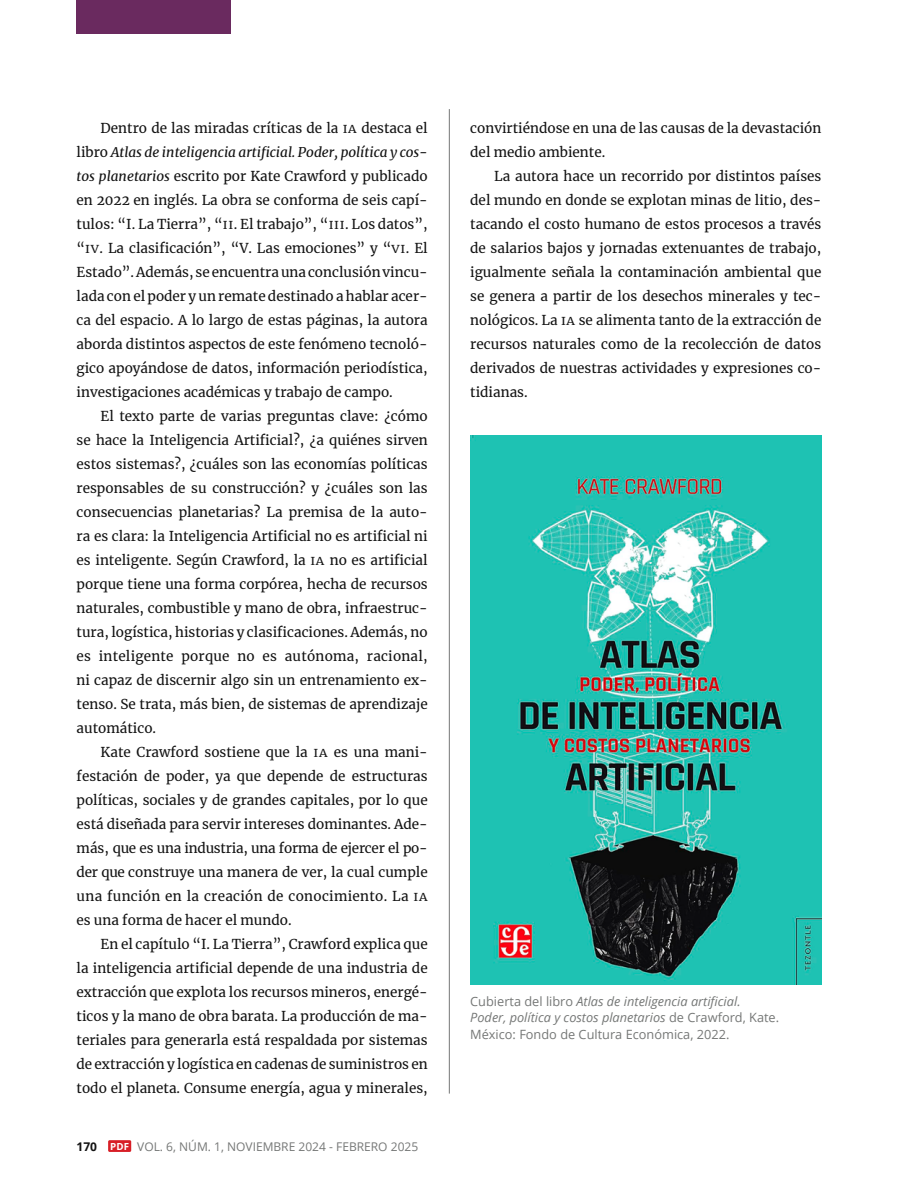
<style>
.page{position:relative;width:915px;height:1191px;background:#fff}
.page>*{position:absolute;margin:0;border:0;box-sizing:border-box;transform-origin:0 0}
.t1{font:13.5px/24px "Merriweather";color:#121212;text-align:justify}
.t2{font:12.75px/16.5px "Open Sans";color:#757776}
.t3{font:12px "Open Sans";color:#757776}
.s1{font-size:10.8px}
.s2{font-style:italic}
.s3{font-weight:700;color:#121212}
.s4{font-weight:700;font-size:9.75px;color:#fff}
</style>
<div class="page">
<div style="left:77px;top:0;width:154px;height:33px;background:#6a2a5f"></div>
<img style="left:470px;top:436px;width:351px;height:548px">
<hr style="left:449px;top:109px;width:1px;height:984px;background:#757776">
<div style="left:108px;top:1140px;width:23px;height:12px;background:#d81f27;border-radius:2px"></div>
<p class="t1" style="left:77px;top:116px;width:352px;text-indent:24px">Dentro de las miradas críticas de la <span class="s1">IA</span> destaca el libro <span class="s2">Atlas de inteligencia artificial. Poder, política y cos&shy;tos planetarios</span> escrito por Kate Crawford y publicado en 2022 en inglés. La obra se conforma de seis capí&shy;tulos: “I. La Tierra”, “<span class="s1">II</span>. El trabajo”, “<span class="s1">III</span>. Los datos”, “<span class="s1">IV</span>. La clasificación”, “V. Las emociones” y “<span class="s1">VI</span>. El Estado”. Además, se encuentra una conclusión vincu&shy;lada con el poder y un remate destinado a hablar acer&shy;ca del espacio. A lo largo de estas páginas, la autora aborda distintos aspectos de este fenómeno tecnoló&shy;gico apoyándose de datos, información periodística, investigaciones académicas y trabajo de campo.</p>
<p class="t1" style="left:77px;top:404px;width:352px;text-indent:24px">El texto parte de varias preguntas clave: ¿cómo se hace la Inteligencia Artificial?, ¿a quiénes sirven estos sistemas?, ¿cuáles son las economías políticas responsables de su construcción? y ¿cuáles son las consecuencias planetarias? La premisa de la auto&shy;ra es clara: la Inteligencia Artificial no es artificial ni es inteligente. Según Crawford, la <span class="s1">IA</span> no es artificial porque tiene una forma corpórea, hecha de recursos naturales, combustible y mano de obra, infraestruc&shy;tura, logística, historias y clasificaciones. Además, no es inteligente porque no es autónoma, racional, ni capaz de discernir algo sin un entrenamiento ex&shy;tenso. Se trata, más bien, de sistemas de aprendizaje automático.</p>
<p class="t1" style="left:77px;top:740px;width:352px;text-indent:24px">Kate Crawford sostiene que la <span class="s1">IA</span> es una mani&shy;festación de poder, ya que depende de estructuras políticas, sociales y de grandes capitales, por lo que está diseñada para servir intereses dominantes. Ade&shy;más, que es una industria, una forma de ejercer el po&shy;der que construye una manera de ver, la cual cumple una función en la creación de conocimiento. La <span class="s1">IA </span>es una forma de hacer el mundo.</p>
<p class="t1" style="left:77px;top:932px;width:352px;text-indent:24px">En el capítulo “I. La Tierra”, Crawford explica que la inteligencia artificial depende de una industria de extracción que explota los recursos mineros, energé&shy;ticos y la mano de obra barata. La producción de ma&shy;teriales para generarla está respaldada por sistemas de extracción y logística en cadenas de suministros en todo el planeta. Consume energía, agua y minerales,</p>
<p class="t3" style="left:77px;top:1138px;width:343px"><span class="s3">170</span> <span class="s4">PDF</span> VOL. 6, NÚM. 1, NOVIEMBRE 2024 - FEBRERO 2025</p>
<p class="t1" style="left:470px;top:116px;width:352px">convirtiéndose en una de las causas de la devastación del medio ambiente.</p>
<p class="t1" style="left:470px;top:164px;width:352px;text-indent:24px">La autora hace un recorrido por distintos países del mundo en donde se explotan minas de litio, des&shy;tacando el costo humano de estos procesos a través de salarios bajos y jornadas extenuantes de trabajo, igualmente señala la contaminación ambiental que se genera a partir de los desechos minerales y tec&shy;nológicos. La <span class="s1">IA</span> se alimenta tanto de la extracción de recursos naturales como de la recolección de datos derivados de nuestras actividades y expresiones co&shy;tidianas.</p>
<p class="t2" style="left:470px;top:992px;width:310px">Cubierta del libro <span class="s2">Atlas de inteligencia artificial.<br>Poder, política y costos planetarios</span> de Crawford, Kate.<br>México: Fondo de Cultura Económica, 2022.</p>
</div>
